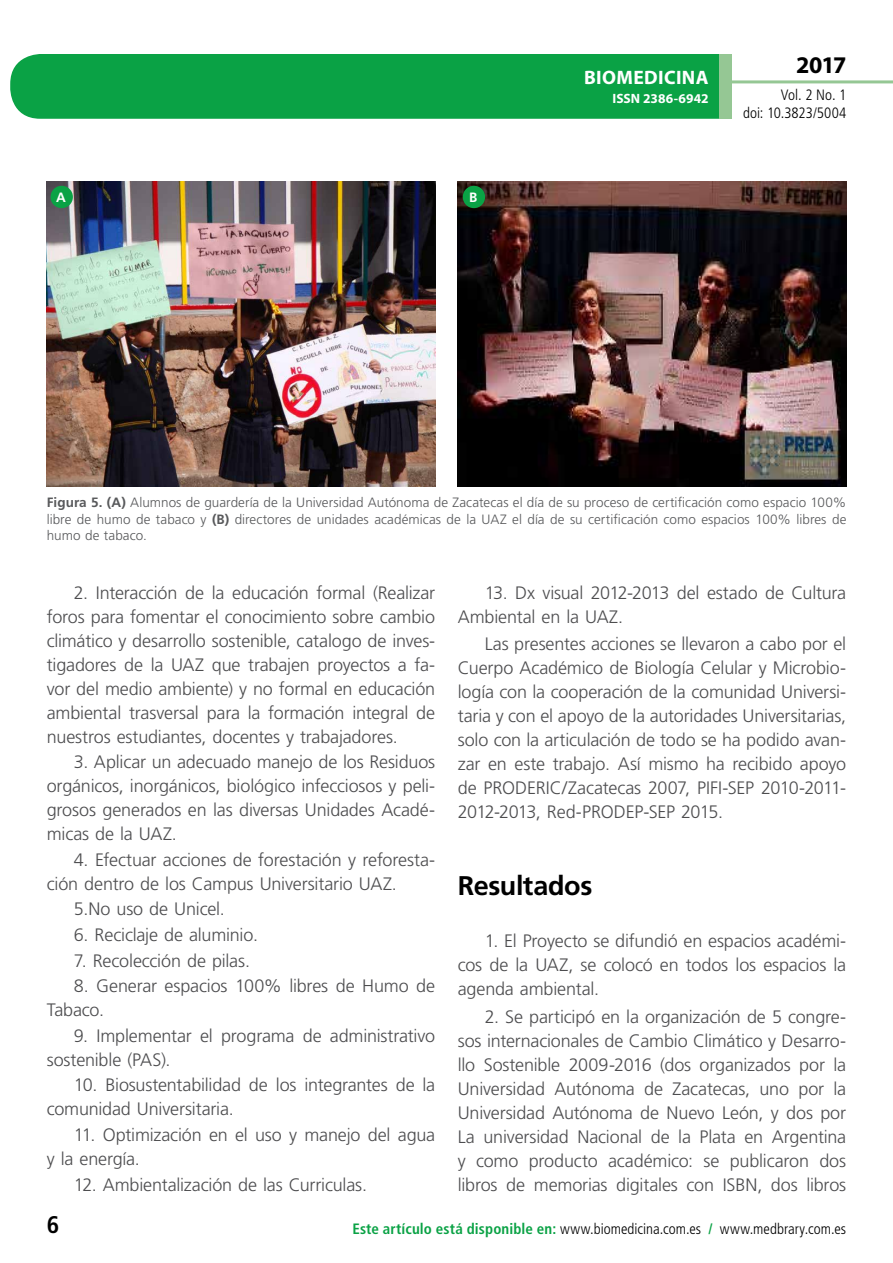
<style>
.page{position:relative;width:893px;height:1263px;background:#fff}
.page>*{position:absolute;margin:0;border:0;box-sizing:border-box;transform-origin:0 0}
.t1{font:700 27px "Frutiger LT Std";letter-spacing:-.015em;color:#000}
.t2{font:700 24px "Myriad Pro";color:#000}
.t3{font:700 condensed 24px "Frutiger LT Std";color:#000}
.t4{font:700 19.5px "Myriad Pro";letter-spacing:.02em;color:#fff}
.t5{font:300 18px/24px "Frutiger LT Std";letter-spacing:-.01em;color:#4d4d4f}
.t6{font:300 condensed 15px/18px "Frutiger LT Std";letter-spacing:.005em;color:#000;text-align:right}
.t7{font:300 13.5px/16.5px "Frutiger LT Std";letter-spacing:.005em;color:#58595b;text-align:justify}
.t8{font:700 13.5px "Myriad Pro";color:#fff}
.t9{font:700 13.5px "Frutiger LT Std";color:#fff}
.s1{font-weight:700}
.s2{font-weight:700;color:#0aa245}
</style>
<div class="page">
<div style="left:10px;top:54px;width:775px;height:65px;background:#0aa245;border-radius:30px"></div>
<div style="left:732px;top:0;width:161px;height:157px;background:#fff"></div>
<hr style="left:730px;top:80px;width:163px;height:3px;background:#95c794">
<div style="left:719px;top:54px;width:13px;height:65px;background:#95c794"></div>
<img style="left:457px;top:181px;width:389px;height:305px">
<img style="left:47px;top:181px;width:388px;height:305px">
<div style="left:51px;top:186px;width:22px;height:22px;background:#0aa245;border-radius:50%"></div>
<div style="left:463px;top:186px;width:22px;height:22px;background:#0aa245;border-radius:50%"></div>
<p class="t9" style="left:56px;top:189px;width:11px">A</p>
<p class="t9" style="left:469px;top:189px;width:10px">B</p>
<p class="t4" style="left:584px;top:65px;width:126px">BIOMEDICINA</p>
<p class="t8" style="left:612px;top:90px;width:98px">ISSN 2386-6942</p>
<h2 class="t2" style="left:796px;top:49px;width:52px">2017</h2>
<p class="t6" style="left:743px;top:86px;width:105px">Vol. 2 No. 1<br>doi: 10.3823/5004</p>
<p class="t7" style="left:47px;top:495px;width:801px"><span class="s1">Figura 5. (A)</span> Alumnos de guardería de la Universidad Autónoma de Zacatecas el día de su proceso de certificación como espacio 100% libre de humo de tabaco y <span class="s1">(B)</span> directores de unidades académicas de la UAZ el día de su certificación como espacios 100% libres de humo de tabaco.</p>
<p class="t5" style="left:47px;top:581px;width:390px;text-align:justify;text-indent:27px">2. Interacción de la educación formal (Realizar foros para fomentar el conocimiento sobre cambio climático y desarrollo sostenible, catalogo de inves&shy;tigadores de la UAZ que trabajen proyectos a fa&shy;vor del medio ambiente) y no formal en educación ambiental trasversal para la formación integral de nuestros estudiantes, docentes y trabajadores.</p>
<p class="t5" style="left:47px;top:750px;width:390px;text-align:justify;text-indent:27px">3. Aplicar un adecuado manejo de los Residuos orgánicos, inorgánicos, biológico infecciosos y peli&shy;grosos generados en las diversas Unidades Acadé&shy;micas de la UAZ.</p>
<p class="t5" style="left:47px;top:848px;width:390px;text-indent:27px">4. Efectuar acciones de forestación y reforesta&shy;ción dentro de los Campus Universitario UAZ.</p>
<p class="t5" style="left:74px;top:897px;width:153px">5.No uso de Unicel.</p>
<p class="t5" style="left:74px;top:923px;width:186px">6. Reciclaje de aluminio.</p>
<p class="t5" style="left:74px;top:948px;width:178px">7. Recolección de pilas.</p>
<p class="t5" style="left:47px;top:974px;width:390px;text-indent:27px">8. Generar espacios 100% libres de Humo de<br>Tabaco.</p>
<p class="t5" style="left:47px;top:1024px;width:390px;text-indent:27px">9. Implementar el programa de administrativo sostenible (PAS).</p>
<p class="t5" style="left:47px;top:1073px;width:390px;text-indent:27px">10. Biosustentabilidad de los integrantes de la comunidad Universitaria.</p>
<p class="t5" style="left:47px;top:1123px;width:390px;text-indent:27px">11. Optimización en el uso y manejo del agua y la energía.</p>
<p class="t5" style="left:74px;top:1172px;width:295px">12. Ambientalización de las Curriculas.</p>
<p class="t5" style="left:458px;top:580px;width:390px;text-indent:27px">13. Dx visual 2012-2013 del estado de Cultura<br>Ambiental en la UAZ.</p>
<p class="t5" style="left:458px;top:632px;width:390px;text-align:justify;text-indent:27px">Las presentes acciones se llevaron a cabo por el Cuerpo Académico de Biología Celular y Microbio&shy;logía con la cooperación de la comunidad Universi&shy;taria y con el apoyo de la autoridades Universitarias, solo con la articulación de todo se ha podido avan&shy;zar en este trabajo. Así mismo ha recibido apoyo de PRODERIC/Zacatecas 2007, PIFI-SEP 2010-2011- 2012-2013, Red-PRODEP-SEP 2015.</p>
<h1 class="t1" style="left:458px;top:870px;width:136px">Resultados</h1>
<p class="t5" style="left:458px;top:929px;width:390px;text-align:justify;text-indent:27px">1. El Proyecto se difundió en espacios académi&shy;cos de la UAZ, se colocó en todos los espacios la agenda ambiental.</p>
<p class="t5" style="left:458px;top:1004px;width:390px;text-align:justify;text-indent:27px">2. Se participó en la organización de 5 congre&shy;sos internacionales de Cambio Climático y Desarro&shy;llo Sostenible 2009-2016 (dos organizados por la Universidad Autónoma de Zacatecas, uno por la Universidad Autónoma de Nuevo León, y dos por La universidad Nacional de la Plata en Argentina y como producto académico: se publicaron dos libros de memorias digitales con ISBN, dos libros</p>
<p class="t6" style="left:352px;top:1219px;width:495px"><span class="s2">Este artículo está disponible en:</span> www.biomedicina.com.es <span class="s2">/</span> www.medbrary.com.es</p>
<h2 class="t3" style="left:47px;top:1210px;width:14px">6</h2>
</div>
